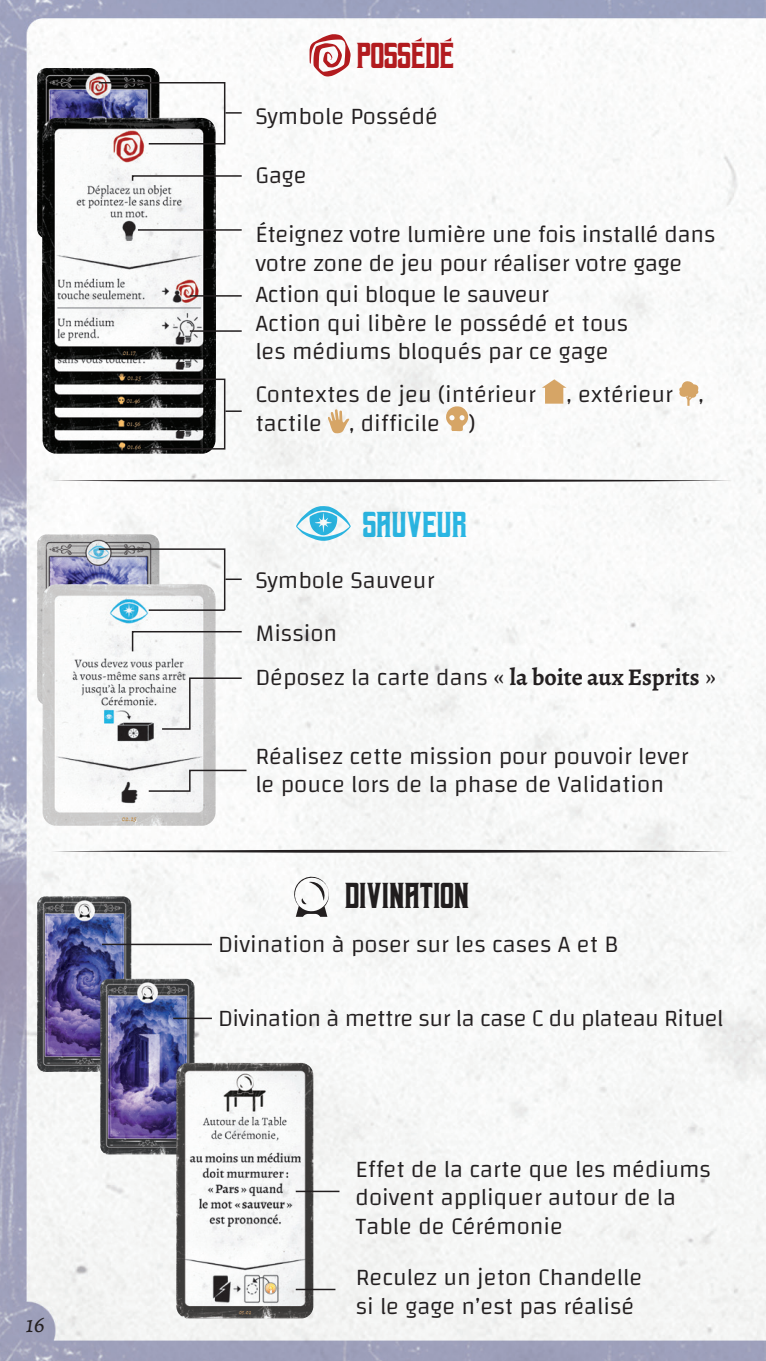
<style>
.page{position:relative;width:766px;height:1361px;background:#fff}
.page>*{position:absolute;margin:0;border:0;box-sizing:border-box;transform-origin:0 0}
.t1{font:36px "Geizer";color:#231f20}
.t2{font:36px "Geizer";color:#b61c20}
.t3{font:36px "Geizer";color:#2cb9e7}
.t4{font:300 24px/28.8px "Changa";color:#231f20}
.t5{font:300 24px "Changa";letter-spacing:-.02em;color:#231f20}
.t6{font:italic 24px "Alegreya";color:#231f20}
.s1{font-family:"Alegreya";font-weight:700}
</style>
<div class="page">
<img style="left:0;top:0;width:765px;height:1361px">
<img style="left:37px;top:896px;width:94px;height:176px">
<img style="left:100px;top:979px;width:94px;height:175px">
<img style="left:176px;top:1063px;width:137px;height:255px">
<img style="left:43px;top:430px;width:172px;height:24px">
<img style="left:43px;top:408px;width:172px;height:22px">
<img style="left:43px;top:384px;width:172px;height:24px">
<img style="left:43px;top:359px;width:172px;height:25px">
<img style="left:37px;top:68px;width:122px;height:171px">
<img style="left:37px;top:534px;width:122px;height:171px">
<img style="left:43px;top:118px;width:172px;height:241px">
<img style="left:43px;top:584px;width:172px;height:242px">
<div style="left:148px;top:378px;width:77px;height:71px;border:2px solid #231f20"></div>
<hr style="left:138px;top:229px;width:104px;height:2px;background:#231f20">
<svg style="left:160px;top:677px;width:83px;height:53px"></svg>
<svg style="left:97px;top:81px;width:145px;height:64px"></svg>
<svg style="left:225px;top:410px;width:17px;height:2px"></svg>
<svg style="left:97px;top:547px;width:145px;height:64px"></svg>
<svg style="left:131px;top:174px;width:112px;height:8px"></svg>
<svg style="left:131px;top:630px;width:112px;height:23px"></svg>
<hr style="left:190px;top:295px;width:52px;height:2px;background:#231f20">
<svg style="left:147px;top:769px;width:101px;height:23px"></svg>
<hr style="left:102px;top:943px;width:110px;height:2px;background:#231f20">
<hr style="left:296px;top:1190px;width:43px;height:2px;background:#231f20">
<hr style="left:190px;top:330px;width:52px;height:2px;background:#231f20">
<hr style="left:173px;top:1017px;width:39px;height:2px;background:#231f20">
<svg style="left:309px;top:34px;width:41px;height:43px"></svg>
<svg style="left:296px;top:506px;width:55px;height:35px"></svg>
<svg style="left:291px;top:872px;width:39px;height:45px"></svg>
<svg style="left:541px;top:379px;width:25px;height:25px"></svg>
<svg style="left:679px;top:381px;width:19px;height:25px"></svg>
<svg style="left:328px;top:409px;width:21px;height:24px"></svg>
<svg style="left:444px;top:405px;width:25px;height:27px"></svg>
<hr style="left:296px;top:1288px;width:39px;height:2px;background:#231f20">
<svg style="left:414px;top:37px;width:7px;height:4px"></svg>
<svg style="left:443px;top:37px;width:8px;height:4px"></svg>
<svg style="left:51px;top:849px;width:680px;height:4px"></svg>
<svg style="left:51px;top:479px;width:680px;height:3px;background:#6f6d6d"></svg>
<p class="t6" style="left:26px;top:1308px;width:20px">16</p>
<h1 class="t2" style="left:356px;top:40px;width:99px">POSSEDE</h1>
<p class="t4" style="left:255px;top:101px;width:184px">Symbole Possédé</p>
<p class="t4" style="left:255px;top:160px;width:53px">Gage</p>
<p class="t4" style="left:255px;top:219px;width:461px">Éteignez votre lumière une fois installé dans votre zone de jeu pour réaliser votre gage</p>
<p class="t4" style="left:255px;top:279px;width:295px">Action qui bloque le sauveur</p>
<p class="t4" style="left:255px;top:308px;width:374px">Action qui libère le possédé et tous les médiums bloqués par ce gage</p>
<p class="t4" style="left:255px;top:379px;width:282px">Contextes de jeu (intérieur</p>
<p class="t4" style="left:566px;top:379px;width:139px">, extérieur ,</p>
<p class="t4" style="left:255px;top:408px;width:221px">tactile , difficile )</p>
<h1 class="t3" style="left:362px;top:509px;width:106px">SAUVEUR</h1>
<p class="t4" style="left:255px;top:566px;width:181px">Symbole Sauveur</p>
<p class="t4" style="left:255px;top:619px;width:83px">Mission</p>
<p class="t4" style="left:255px;top:662px;width:461px">Déposez la carte dans « <span class="s1">la boite aux Esprits</span> »</p>
<p class="t4" style="left:255px;top:741px;width:435px">Réalisez cette mission pour pouvoir lever le pouce lors de la phase de Validation</p>
<h1 class="t1" style="left:344px;top:880px;width:126px">DIVINATION</h1>
<p class="t4" style="left:218px;top:929px;width:401px">Divination à poser sur les cases A et B</p>
<p class="t5" style="left:218px;top:1003px;width:507px">Divination à mettre sur la case C du plateau Rituel</p>
<p class="t4" style="left:355px;top:1154px;width:357px">Effet de la carte que les médiums doivent appliquer autour de la<br>Table de Cérémonie</p>
<p class="t4" style="left:355px;top:1262px;width:288px">Reculez un jeton Chandelle si le gage n’est pas réalisé</p>
</div>
